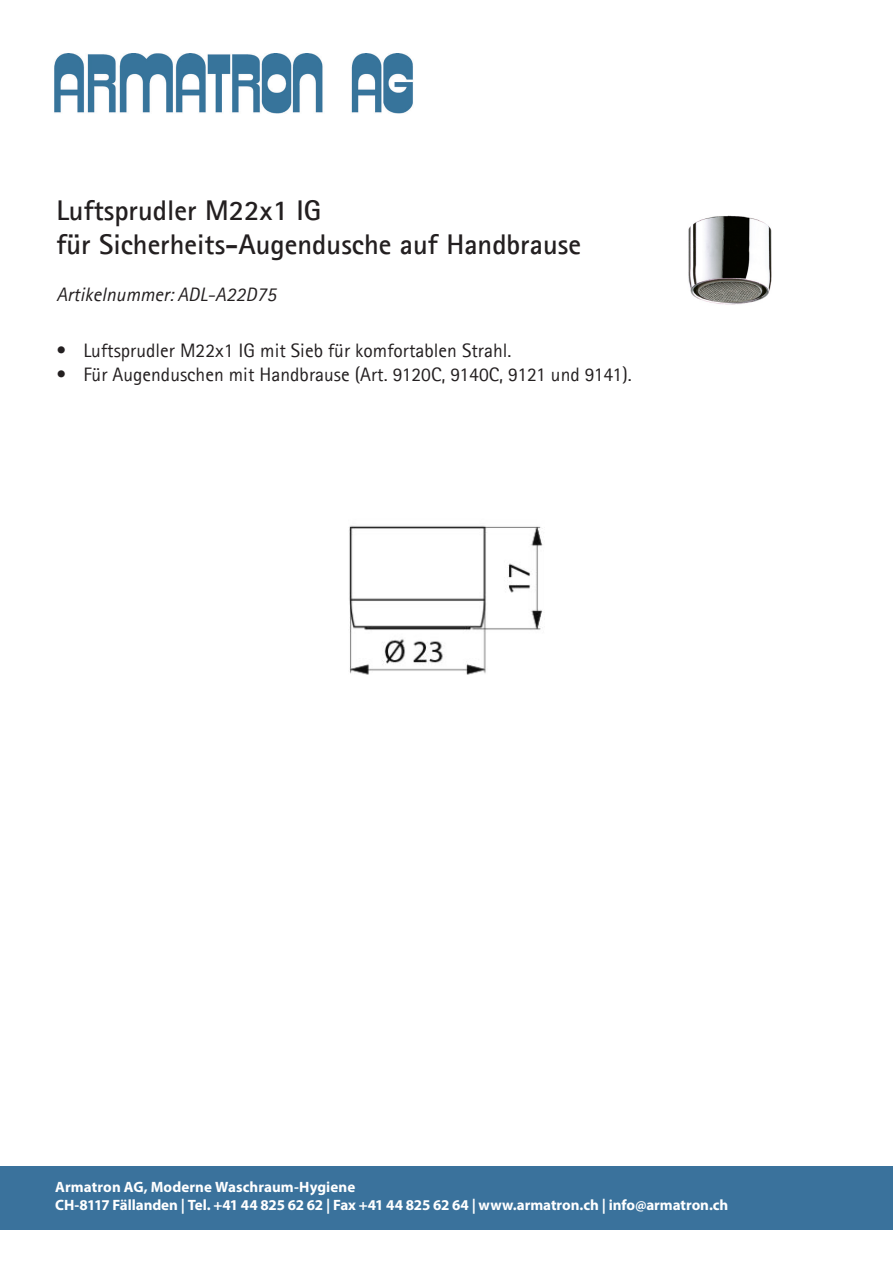
<style>
.page{position:relative;width:893px;height:1263px;background:#fff}
.page>*{position:absolute;margin:0;border:0;box-sizing:border-box;transform-origin:0 0}
.t1{font:700 28.5px "Agfa Rotis Sans Serif";color:#231f20}
.t2{font:19.5px "Agfa Rotis Sans Serif";color:#231f20}
.t3{font:italic 19.5px "Agfa Rotis Sans Serif";color:#231f20}
.t4{font:700 15px/18px "Myriad Pro";letter-spacing:-.005em;color:#fff}
</style>
<div class="page">
<div style="left:0;top:1166px;width:893px;height:64px;background:#3a729c"></div>
<img style="left:54px;top:53px;width:359px;height:61px">
<img style="left:688px;top:215px;width:84px;height:90px">
<img style="left:349px;top:525px;width:194px;height:150px">
<p class="t1" style="left:56px;top:192px;width:266px">Luftsprudler M22x1 IG</p>
<p class="t1" style="left:56px;top:226px;width:526px">für Sicherheits-Augendusche auf Handbrause</p>
<p class="t3" style="left:56px;top:282px;width:221px">Artikelnummer: ADL-A22D75</p>
<p class="t2" style="left:56px;top:339px;width:457px">• Luftsprudler M22x1 IG mit Sieb für komfortablen Strahl.</p>
<p class="t2" style="left:56px;top:363px;width:577px">• Für Augenduschen mit Handbrause (Art. 9120C, 9140C, 9121 und 9141).</p>
<p class="t4" style="left:55px;top:1177px;width:675px">Armatron AG, Moderne Waschraum-Hygiene<br>CH-8117 Fällanden | Tel. +41 44 825 62 62 | Fax +41 44 825 62 64 | www.armatron.ch | info@armatron.ch</p>
</div>
